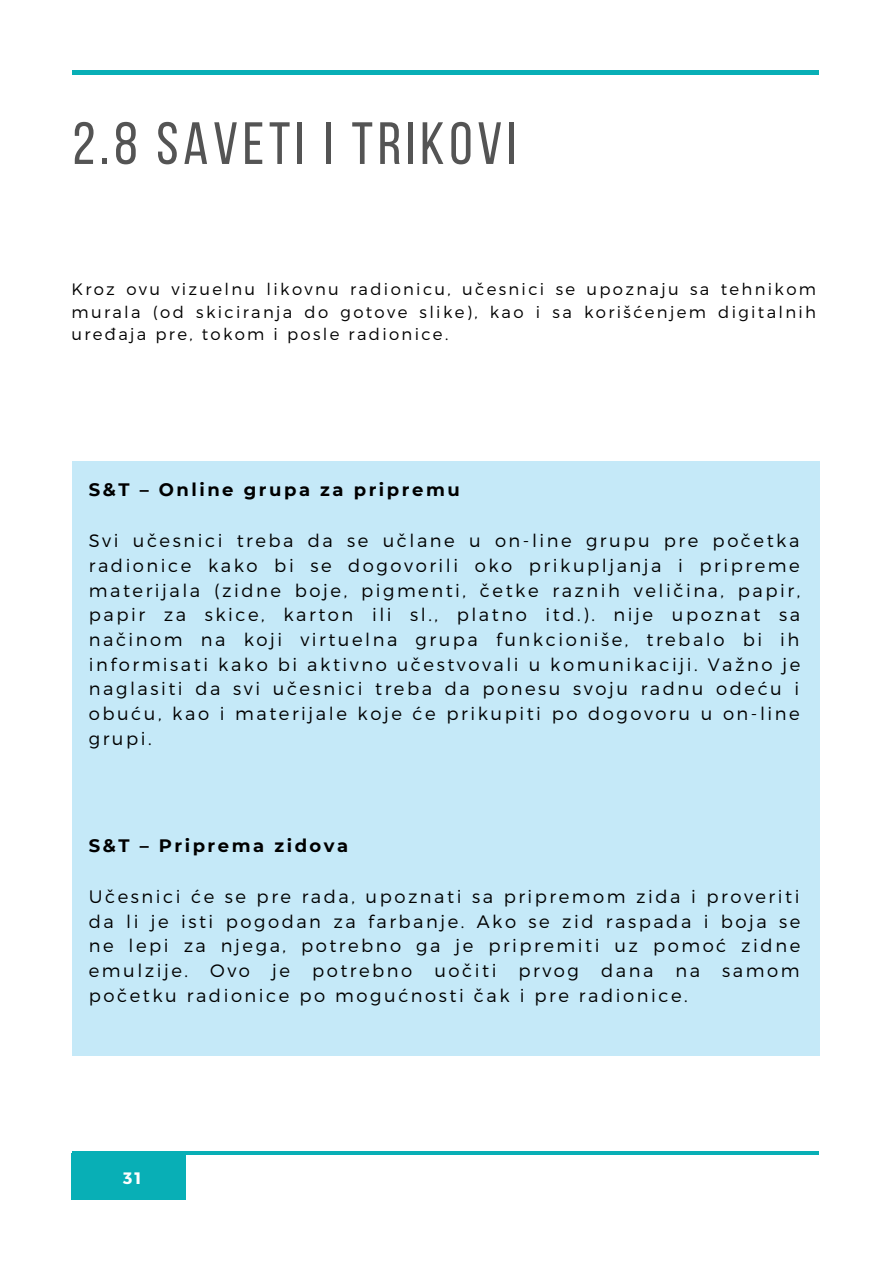
<style>
.page{position:relative;width:893px;height:1264px;background:#fff}
.page>*{position:absolute;margin:0;border:0;box-sizing:border-box;transform-origin:0 0}
.t1{font:59.55px "Bebas Neue";letter-spacing:.08em;color:#545454}
.t2{font:300 18px/24.8px "Montserrat";letter-spacing:.14em;color:#000;text-align:justify}
.t3{font:700 18px "Montserrat";letter-spacing:.14em;color:#000}
.t4{font:300 16.5px/22.5px "Montserrat";letter-spacing:.14em;color:#000;text-align:justify}
.t5{font:700 16.5px "Montserrat";color:#fff}
</style>
<div class="page">
<hr style="left:72px;top:71px;width:747px;height:3px;background:#08afb6">
<div style="left:71px;top:1153px;width:115px;height:46px;background:#08afb6"></div>
<hr style="left:72px;top:1151px;width:747px;height:3px;background:#08afb6">
<div style="left:72px;top:461px;width:747px;height:594px;background:#c5e9f8"></div>
<h1 class="t1" style="left:72px;top:119px;width:445px">2.8 SAVETI I TRIKOVI</h1>
<p class="t4" style="left:71px;top:277px;width:746px">Kroz ovu vizuelnu likovnu radionicu, učesnici se upoznaju sa tehnikom murala (od skiciranja do gotove slike), kao i sa korišćenjem digitalnih uređaja pre, tokom i posle radionice.</p>
<p class="t3" style="left:89px;top:479px;width:372px">S&amp;T – Online grupa za pripremu</p>
<p class="t2" style="left:89px;top:527px;width:713px">Svi učesnici treba da se učlane u on-line grupu pre početka radionice kako bi se dogovorili oko prikupljanja i pripreme materijala (zidne boje, pigmenti, četke raznih veličina, papir, papir za skice, karton ili sl., platno itd.). nije upoznat sa načinom na koji virtuelna grupa funkcioniše, trebalo bi ih informisati kako bi aktivno učestvovali u komunikaciji. Važno je naglasiti da svi učesnici treba da ponesu svoju radnu odeću i obuću, kao i materijale koje će prikupiti po dogovoru u on-line grupi.</p>
<p class="t3" style="left:89px;top:834px;width:261px">S&amp;T – Priprema zidova</p>
<p class="t2" style="left:89px;top:883px;width:713px">Učesnici će se pre rada, upoznati sa pripremom zida i proveriti da li je isti pogodan za farbanje. Ako se zid raspada i boja se ne lepi za njega, potrebno ga je pripremiti uz pomoć zidne emulzije. Ovo je potrebno uočiti prvog dana na samom početku radionice po mogućnosti čak i pre radionice.</p>
<p class="t5" style="left:123px;top:1167px;width:20px">31</p>
</div>
